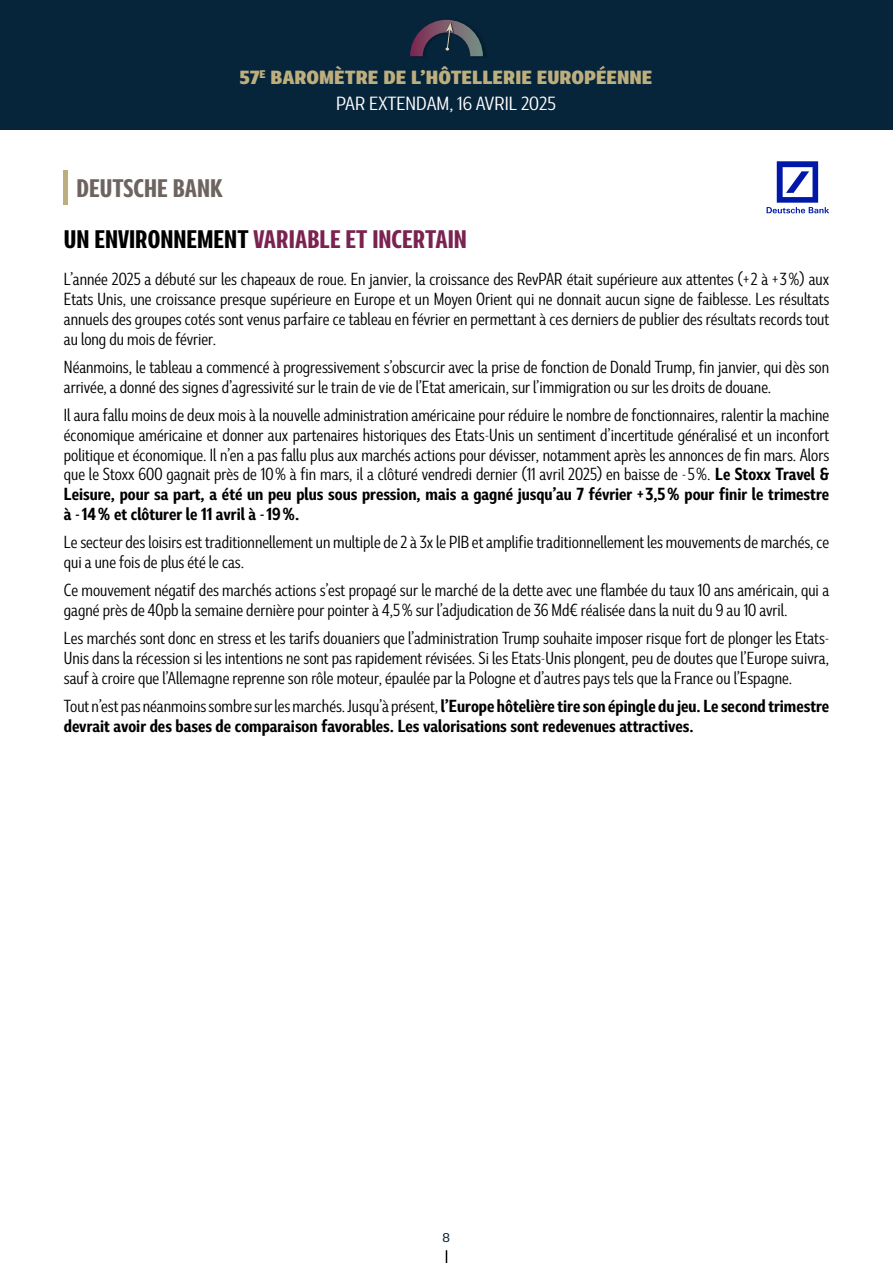
<style>
.page{position:relative;width:893px;height:1263px;background:#fff}
.page>*{position:absolute;margin:0;border:0;box-sizing:border-box;transform-origin:0 0}
.t1{font:700 condensed 24px "Marble Display";color:#7b2350}
.t2{font:700 condensed 24px "Marble Display";color:#6d6461}
.t3{font:800 18px/25.5px "Marble Display";color:#bdae7e;text-align:center}
.t4{font:16.5px/19.8px "Marble Display";color:#000;text-align:justify;scale:.9 1}
.t5{font:700 16.5px/19.8px "Marble Display";color:#000;scale:.9 1}
.t6{font:500 expanded 12px "Marble Display";color:#06243a}
.s1{font-weight:400;color:#fff}
.s2{color:#000}
.s3{font-weight:700}
.s4{font-weight:400}
</style>
<div class="page">
<svg style="left:446px;top:1250px;width:1px;height:13px"></svg>
<div style="left:0;top:0;width:893px;height:130px;background:#06243a"></div>
<div style="left:410px;top:18px;width:78px;height:41px;background:#000;opacity:.22"></div>
<svg style="left:410px;top:20px;width:73px;height:36px"></svg>
<hr style="left:64px;top:170px;width:4px;height:34px;background:#bdae7e">
<svg style="left:767px;top:161px;width:62px;height:52px"></svg>
<p class="t3" style="left:239px;top:63px;width:415px">57<sup>E</sup> BAROMÈTRE DE L’HÔTELLERIE EUROPÉENNE<br><span class="s1">PAR EXTENDAM, 16 AVRIL 2025</span></p>
<h1 class="t2" style="left:77px;top:167px;width:148px">DEUTSCHE BANK</h1>
<h1 class="t1" style="left:64px;top:219px;width:405px"><span class="s2">UN ENVIRONNEMENT</span> VARIABLE ET INCERTAIN</h1>
<p class="t4" style="left:64px;top:268px;width:852px">L’année 2025 a débuté sur les chapeaux de roue. En janvier, la croissance des RevPAR était supérieure aux attentes (+ 2 à + 3 %) aux Etats Unis, une croissance presque supérieure en Europe et un Moyen Orient qui ne donnait aucun signe de faiblesse. Les résultats annuels des groupes cotés sont venus parfaire ce tableau en février en permettant à ces derniers de publier des résultats records tout au long du mois de février.</p>
<p class="t4" style="left:64px;top:355px;width:852px">Néanmoins, le tableau a commencé à progressivement s’obscurcir avec la prise de fonction de Donald Trump, fin janvier, qui dès son arrivée, a donné des signes d’agressivité sur le train de vie de l’Etat americain, sur l’immigration ou sur les droits de douane.</p>
<p class="t4" style="left:64px;top:403px;width:852px">Il aura fallu moins de deux mois à la nouvelle administration américaine pour réduire le nombre de fonctionnaires, ralentir la machine économique américaine et donner aux partenaires historiques des Etats-Unis un sentiment d’incertitude généralisé et un inconfort politique et économique. Il n’en a pas fallu plus aux marchés actions pour dévisser, notamment après les annonces de fin mars. Alors que le Stoxx 600 gagnait près de 10 % à fin mars, il a clôturé vendredi dernier (11 avril 2025) en baisse de - 5 %. <span class="s3">Le Stoxx Travel &amp; Leisure, pour sa part, a été un peu plus sous pression, mais a gagné jusqu’au 7 février + 3,5 % pour finir le trimestre à - 14 % et clôturer le 11 avril à - 19 %.</span></p>
<p class="t4" style="left:64px;top:531px;width:852px">Le secteur des loisirs est traditionnellement un multiple de 2 à 3x le PIB et amplifie traditionnellement les mouvements de marchés, ce qui a une fois de plus été le cas.</p>
<p class="t4" style="left:64px;top:579px;width:852px">Ce mouvement négatif des marchés actions s’est propagé sur le marché de la dette avec une flambée du taux 10 ans américain, qui a gagné près de 40pb la semaine dernière pour pointer à 4,5 % sur l’adjudication de 36 Md€ réalisée dans la nuit du 9 au 10 avril.</p>
<p class="t4" style="left:64px;top:627px;width:852px">Les marchés sont donc en stress et les tarifs douaniers que l’administration Trump souhaite imposer risque fort de plonger les Etats-Unis dans la récession si les intentions ne sont pas rapidement révisées. Si les Etats-Unis plongent, peu de doutes que l’Europe suivra, sauf à croire que l’Allemagne reprenne son rôle moteur, épaulée par la Pologne et d’autres pays tels que la France ou l’Espagne.</p>
<p class="t5" style="left:64px;top:695px;width:852px"><span class="s4">Tout n’est pas néanmoins sombre sur les marchés. Jusqu’à présent,</span> l’Europe hôtelière tire son épingle du jeu. Le second trimestre devrait avoir des bases de comparaison favorables. Les valorisations sont redevenues attractives.</p>
<p class="t6" style="left:443px;top:1227px;width:9px">8</p>
</div>
